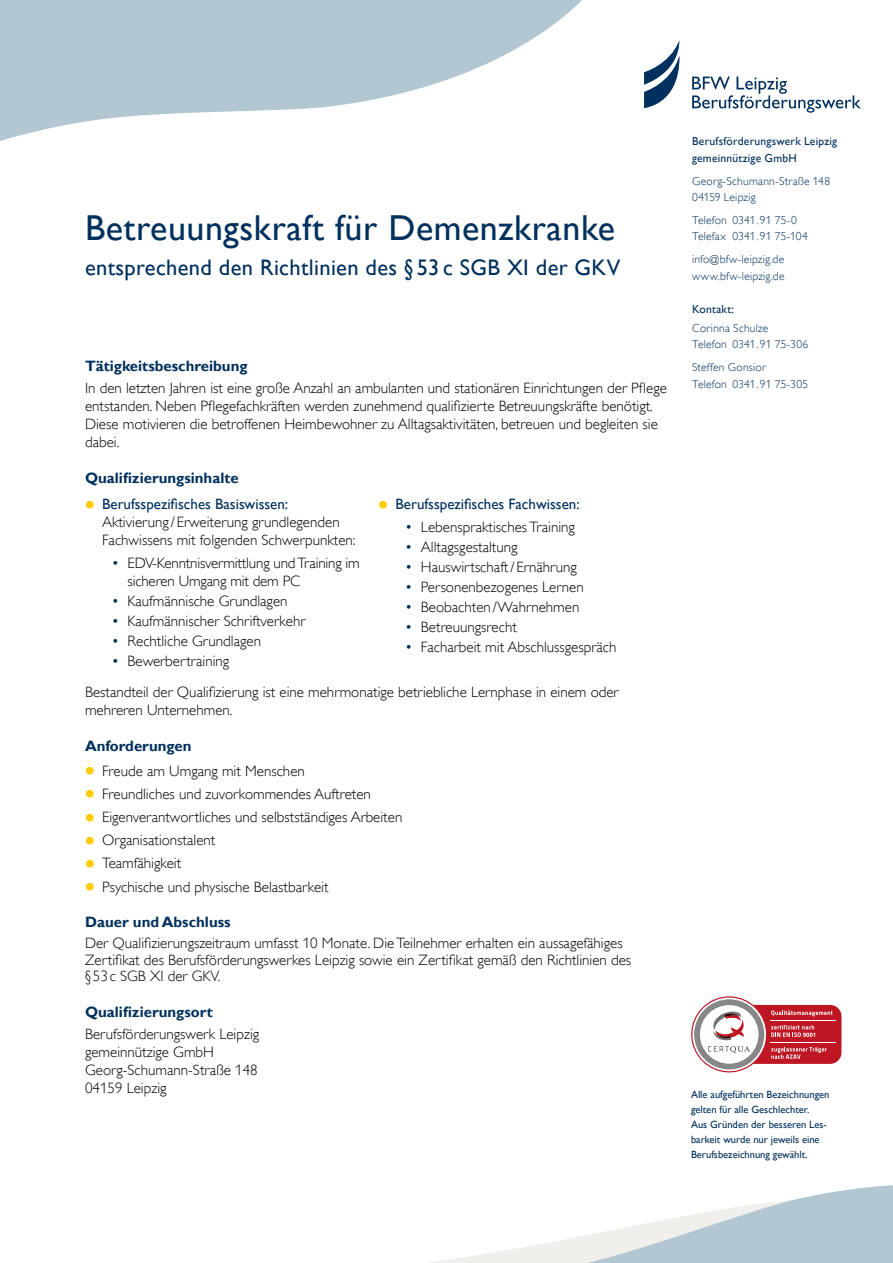
<style>
.page{position:relative;width:893px;height:1263px;background:#fff}
.page>*{position:absolute;margin:0;border:0;box-sizing:border-box;transform-origin:0 0}
.t1{font:36px "Gill Sans Alt One WGL";letter-spacing:.015em;color:#00305d}
.t2{font:22.5px "Gill Sans Alt One WGL";letter-spacing:.015em;color:#00305d}
.t3{font:15px/18px "Gill Sans Alt One WGL Light";color:#000}
.t4{font:700 15px "Gill Sans Alt One WGL";color:#00305d}
.t5{font:15px "Gill Sans Alt One WGL";color:#00305d}
.t6{font:11.55px/16.5px "Gill Sans Alt One WGL Light";letter-spacing:.02em;color:#00305d}
.t7{font:11.55px/16.5px "Gill Sans Alt One WGL";letter-spacing:.02em;color:#00305d}
.t8{font:10.5px/15px "Gill Sans Alt One WGL";color:#00305d}
.s1{font-weight:700;font-size:27px;color:#fc0}
.s2{font-family:"Gill Sans Alt One WGL";color:#00305d}
.s3{font-family:"Gill Sans Alt One WGL";font-weight:700;font-size:27px;color:#fc0}
</style>
<div class="page">
<svg style="left:0;top:0;width:582px;height:141px;fill:#b2c7d2"></svg>
<svg style="left:429px;top:1185px;width:464px;height:78px"></svg>
<svg style="left:644px;top:40px;width:36px;height:68px"></svg>
<svg style="left:692px;top:77px;width:169px;height:36px"></svg>
<div style="left:705px;top:1005px;width:136px;height:59px;background:#be1622;border-radius:11px"></div>
<hr style="left:771px;top:1042px;width:65px;height:1px;background:#fff">
<hr style="left:771px;top:1020px;width:65px;height:1px;background:#fff">
<svg style="left:691px;top:996px;width:142px;height:76px"></svg>
<h1 class="t1" style="left:85px;top:203px;width:531px">Betreuungskraft für Demenzkranke</h1>
<h2 class="t2" style="left:85px;top:251px;width:537px">entsprechend den Richtlinien des § 53 c SGB XI der GKV</h2>
<p class="t4" style="left:85px;top:355px;width:164px">Tätigkeitsbeschreibung</p>
<p class="t3" style="left:85px;top:379px;width:583px">In den letzten Jahren ist eine große Anzahl an ambulanten und stationären Einrichtungen der Pflege entstanden. Neben Pflegefachkräften werden zunehmend qualifizierte Betreuungskräfte benötigt.<br>Diese motivieren die betroffenen Heimbewohner zu Alltagsaktivitäten, betreuen und begleiten sie dabei.</p>
<p class="t4" style="left:85px;top:467px;width:155px">Qualifizierungsinhalte</p>
<p class="t5" style="left:85px;top:494px;width:205px"><span class="s1">•</span> Berufsspezifisches Basiswissen:</p>
<p class="t3" style="left:102px;top:513px;width:255px">Aktivierung / Erweiterung grundlegenden<br>Fachwissens mit folgenden Schwerpunkten:</p>
<p class="t3" style="left:128px;top:554px;width:234px;text-indent:-15px"><span class="s2">•</span> EDV-Kenntnisvermittlung und Training im sicheren Umgang mit dem PC</p>
<p class="t3" style="left:113px;top:592px;width:176px"><span class="s2">•</span> Kaufmännische Grundlagen</p>
<p class="t3" style="left:113px;top:612px;width:194px"><span class="s2">•</span> Kaufmännischer Schriftverkehr</p>
<p class="t3" style="left:113px;top:632px;width:150px"><span class="s2">•</span> Rechtliche Grundlagen</p>
<p class="t3" style="left:113px;top:652px;width:118px"><span class="s2">•</span> Bewerbertraining</p>
<p class="t5" style="left:378px;top:494px;width:203px"><span class="s1">•</span> Berufsspezifisches Fachwissen:</p>
<p class="t3" style="left:406px;top:518px;width:170px"><span class="s2">•</span> Lebenspraktisches Training</p>
<p class="t3" style="left:406px;top:538px;width:113px"><span class="s2">•</span> Alltagsgestaltung</p>
<p class="t3" style="left:406px;top:558px;width:172px"><span class="s2">•</span> Hauswirtschaft/ Ernährung</p>
<p class="t3" style="left:406px;top:578px;width:179px"><span class="s2">•</span> Personenbezogenes Lernen</p>
<p class="t3" style="left:406px;top:598px;width:175px"><span class="s2">•</span> Beobachten /Wahrnehmen</p>
<p class="t3" style="left:406px;top:618px;width:112px"><span class="s2">•</span> Betreuungsrecht</p>
<p class="t3" style="left:406px;top:638px;width:212px"><span class="s2">•</span> Facharbeit mit Abschlussgespräch</p>
<p class="t3" style="left:85px;top:683px;width:535px">Bestandteil der Qualifizierung ist eine mehrmonatige betriebliche Lernphase in einem oder mehreren Unternehmen.</p>
<p class="t4" style="left:85px;top:735px;width:108px">Anforderungen</p>
<p class="t3" style="left:85px;top:762px;width:221px"><span class="s3">•</span> Freude am Umgang mit Menschen</p>
<p class="t3" style="left:85px;top:785px;width:287px"><span class="s3">•</span> Freundliches und zuvorkommendes Auftreten</p>
<p class="t3" style="left:85px;top:808px;width:319px"><span class="s3">•</span> Eigenverantwortliches und selbstständiges Arbeiten</p>
<p class="t3" style="left:85px;top:831px;width:132px"><span class="s3">•</span> Organisationstalent</p>
<p class="t3" style="left:85px;top:854px;width:98px"><span class="s3">•</span> Teamfähigkeit</p>
<p class="t3" style="left:85px;top:877px;width:245px"><span class="s3">•</span> Psychische und physische Belastbarkeit</p>
<p class="t4" style="left:85px;top:912px;width:147px">Dauer und Abschluss</p>
<p class="t3" style="left:85px;top:935px;width:548px;line-height:16.5px">Der Qualifizierungszeitraum umfasst 10 Monate. Die Teilnehmer erhalten ein aussagefähiges<br>Zertifikat des Berufsförderungswerkes Leipzig sowie ein Zertifikat gemäß den Richtlinien des §53c SGB XI der GKV.</p>
<p class="t4" style="left:85px;top:1001px;width:129px">Qualifizierungsort</p>
<p class="t3" style="left:85px;top:1025px;width:176px">Berufsförderungswerk Leipzig gemeinnützige GmbH<br>Georg-Schumann-Straße 148<br>04159 Leipzig</p>
<p class="t7" style="left:692px;top:133px;width:146px">Berufsförderungswerk Leipzig gemeinnützige GmbH</p>
<p class="t6" style="left:692px;top:172px;width:140px">Georg-Schumann-Straße 148<br>04159 Leipzig</p>
<p class="t6" style="left:692px;top:212px;width:117px">Telefon 0341.91 75-0<br>Telefax 0341.91 75-104</p>
<p class="t6" style="left:692px;top:251px;width:94px">info@bfw-leipzig.de www.bfw-leipzig.de</p>
<p class="t7" style="left:692px;top:301px;width:44px">Kontakt:</p>
<p class="t6" style="left:692px;top:320px;width:118px">Corinna Schulze<br>Telefon 0341.91 75-306</p>
<p class="t6" style="left:692px;top:359px;width:118px">Steffen Gonsior<br>Telefon 0341.91 75-305</p>
<p class="t8" style="left:691px;top:1087px;width:140px">Alle aufgeführten Bezeichnungen gelten für alle Geschlechter.<br>Aus Gründen der besseren Les&shy;barkeit wurde nur jeweils eine<br>Berufsbezeichnung gewählt.</p>
</div>
